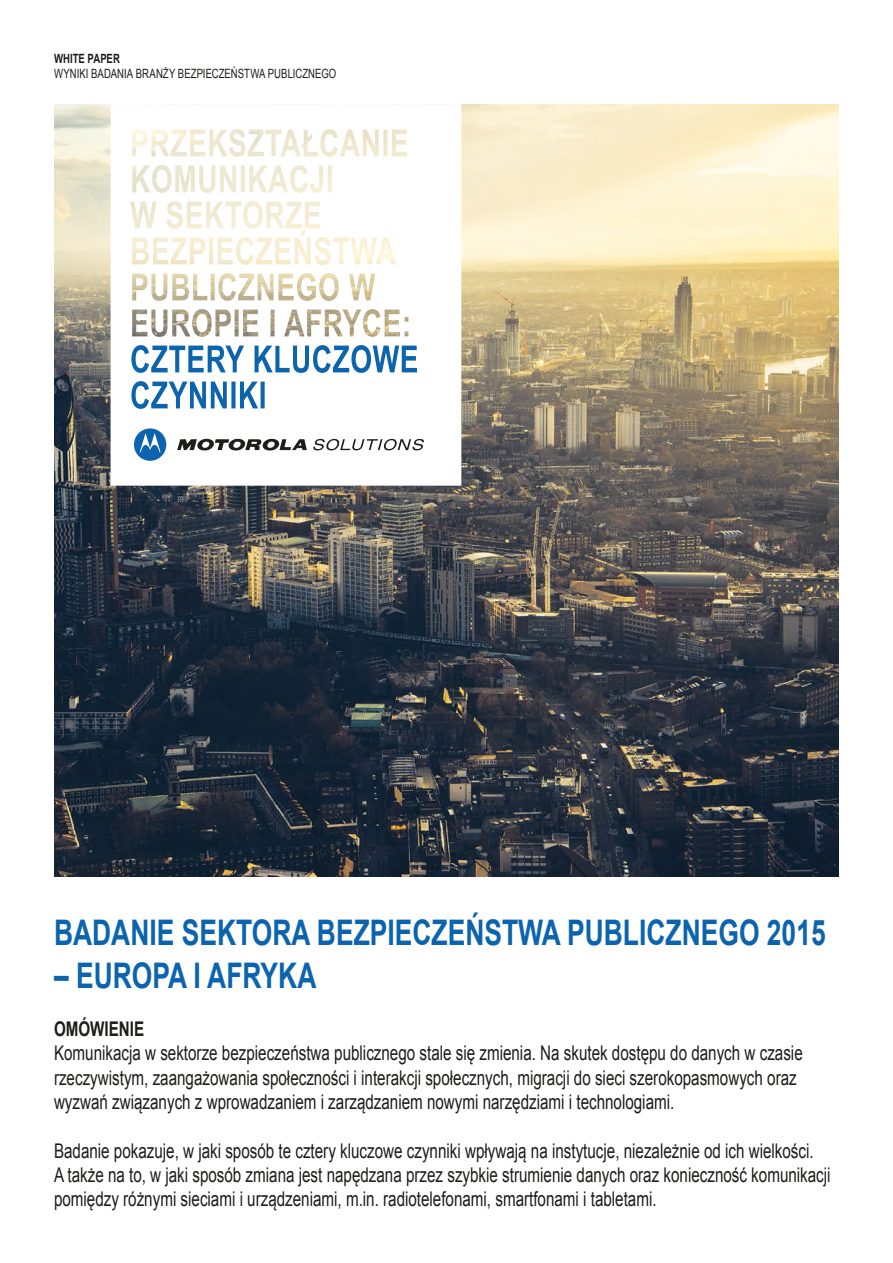
<style>
.page{position:relative;width:893px;height:1263px;background:#fff}
.page>*{position:absolute;margin:0;border:0;box-sizing:border-box;transform-origin:0 0}
.t1{font:700 35.25px "Arial";color:#0c64af;scale:.75 1}
.t2{font:20.25px/24.3px "Arial";color:#1d1d1b;scale:.75 1}
.t3{font:700 20.25px "Arial";color:#1d1d1b;scale:.75 1}
.t4{font:12.75px "Arial";letter-spacing:.005em;color:#1d1d1b;scale:.75 1}
.t5{font:700 12.75px "Arial";letter-spacing:.005em;color:#1d1d1b;scale:.75 1}
</style>
<div class="page">
<img style="left:54px;top:104px;width:785px;height:772px">
<svg style="left:111px;top:104px;width:350px;height:382px"></svg>
<svg style="left:177px;top:439px;width:130px;height:12px"></svg>
<svg style="left:134px;top:428px;width:32px;height:33px"></svg>
<svg style="left:313px;top:439px;width:111px;height:11px"></svg>
<svg style="left:131px;top:381px;width:134px;height:28px"></svg>
<svg style="left:131px;top:345px;width:286px;height:28px"></svg>
<p class="t5" style="left:54px;top:50px;width:89px">WHITE PAPER</p>
<p class="t4" style="left:54px;top:65px;width:378px">WYNIKI BADANIA BRANŻY BEZPIECZEŃSTWA PUBLICZNEGO</p>
<h1 class="t1" style="left:54px;top:909px;width:1030px">BADANIE SEKTORA BEZPIECZEŃSTWA PUBLICZNEGO 2015</h1>
<h1 class="t1" style="left:54px;top:952px;width:351px">– EUROPA I AFRYKA</h1>
<p class="t3" style="left:54px;top:1015px;width:122px">OMÓWIENIE</p>
<p class="t2" style="left:54px;top:1041px;width:1000px">Komunikacja w sektorze bezpieczeństwa publicznego stale się zmienia. Na skutek dostępu do danych w czasie rzeczywistym, zaangażowania społeczności i interakcji społecznych, migracji do sieci szerokopasmowych oraz wyzwań związanych z wprowadzaniem i zarządzaniem nowymi narzędziami i technologiami.</p>
<p class="t2" style="left:54px;top:1139px;width:1037px">Badanie pokazuje, w jaki sposób te cztery kluczowe czynniki wpływają na instytucje, niezależnie od ich wielkości.<br>A także na to, w jaki sposób zmiana jest napędzana przez szybkie strumienie danych oraz konieczność komunikacji pomiędzy różnymi sieciami i urządzeniami, m.in. radiotelefonami, smartfonami i tabletami.</p>
</div>
